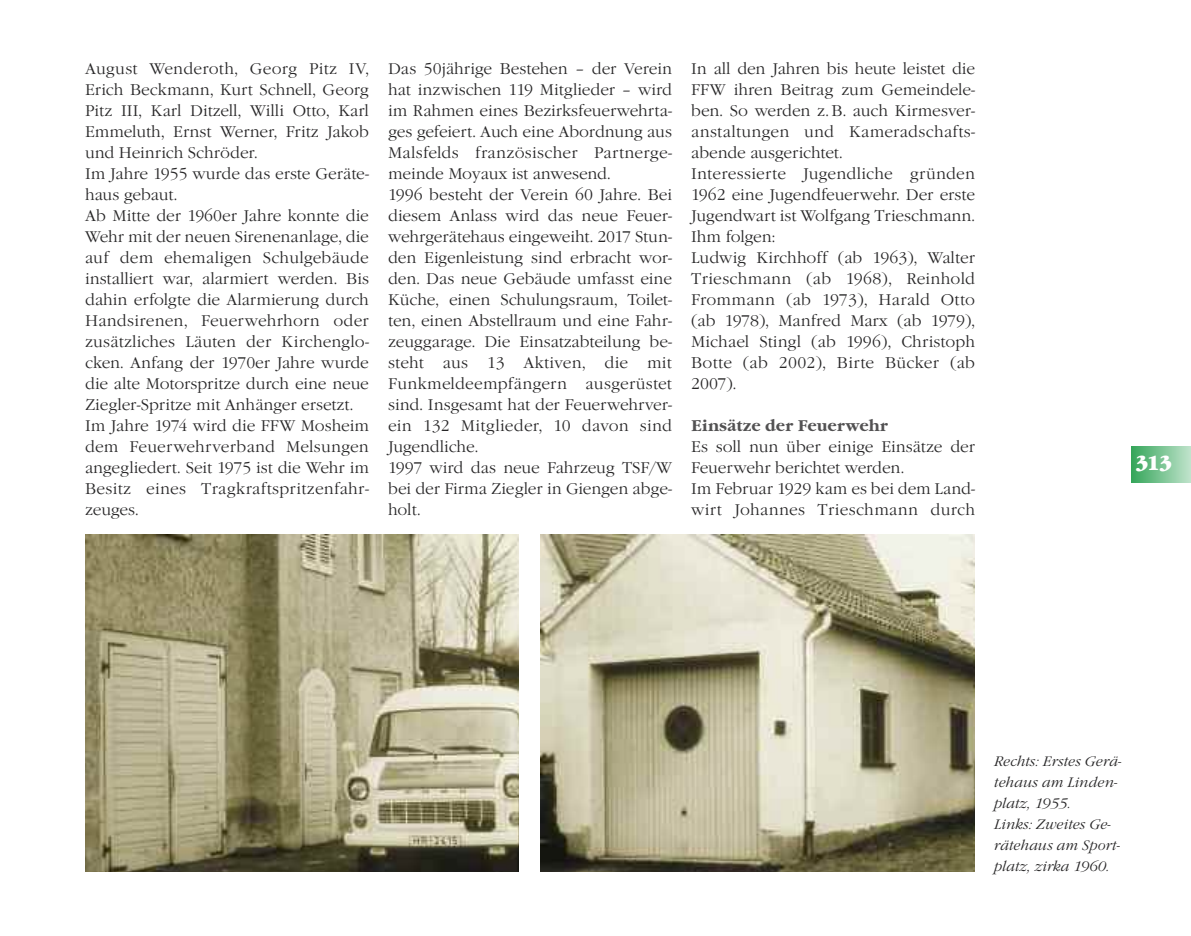
<style>
.page{position:relative;width:1191px;height:936px;background:#fff}
.page>*{position:absolute;margin:0;border:0;box-sizing:border-box;transform-origin:0 0}
.t1{font:21px "Garamond Nova Ultra";color:#fff;scale:.85 1}
.t2{font:300 16.05px/21px "Garamond Nova";color:#272627}
.t3{font:700 16.05px "Garamond Nova";color:#525152}
.t4{font:italic 300 14.25px/21px "Garamond Nova";color:#272627}
</style>
<div class="page">
<div style="left:1131px;top:446px;width:60px;height:36px;background:linear-gradient(to right,#34a559,#bee2ca)"></div>
<img style="left:85px;top:534px;width:434px;height:337px">
<img style="left:540px;top:534px;width:434px;height:337px">
<p class="t2" style="left:85px;top:58px;width:285px">August Wenderoth, Georg Pitz IV, Erich Beckmann, Kurt Schnell, Georg Pitz III, Karl Ditzell, Willi Otto, Karl Emmeluth, Ernst Werner, Fritz Jakob und Heinrich Schröder.<br>Im Jahre 1955 wurde das erste Geräte&shy;haus gebaut.<br>Ab Mitte der 1960er Jahre konnte die Wehr mit der neuen Sirenenanlage, die auf dem ehemaligen Schulgebäude installiert war, alarmiert werden. Bis dahin erfolgte die Alarmierung durch Handsirenen, Feuerwehrhorn oder zusätzliches Läuten der Kirchenglo&shy;cken. Anfang der 1970er Jahre wurde die alte Motorspritze durch eine neue Ziegler-Spritze mit Anhänger ersetzt.<br>Im Jahre 1974 wird die FFW Mosheim dem Feuerwehrverband Melsungen angegliedert. Seit 1975 ist die Wehr im Besitz eines Tragkraftspritzenfahr&shy;zeuges.</p>
<p class="t2" style="left:388px;top:58px;width:285px">Das 50jährige Bestehen – der Verein hat inzwischen 119 Mitglieder – wird im Rahmen eines Bezirksfeuerwehrta&shy;ges gefeiert. Auch eine Abordnung aus Malsfelds französischer Partnerge&shy;meinde Moyaux ist anwesend.<br>1996 besteht der Verein 60 Jahre. Bei diesem Anlass wird das neue Feuer&shy;wehrgerätehaus eingeweiht. 2017 Stun&shy;den Eigenleistung sind erbracht wor&shy;den. Das neue Gebäude umfasst eine Küche, einen Schulungsraum, Toilet&shy;ten, einen Abstellraum und eine Fahr&shy;zeuggarage. Die Einsatzabteilung be&shy;steht aus 13 Aktiven, die mit Funkmeldeempfängern ausgerüstet sind. Insgesamt hat der Feuerwehrver&shy;ein 132 Mitglieder, 10 davon sind Jugendliche.<br>1997 wird das neue Fahrzeug TSF/W bei der Firma Ziegler in Giengen abge&shy;holt.</p>
<p class="t2" style="left:691px;top:58px;width:285px">In all den Jahren bis heute leistet die<br>FFW ihren Beitrag zum Gemeindele&shy;ben. So werden z.B. auch Kirmesver&shy;anstaltungen und Kameradschafts&shy;abende ausgerichtet.<br>Interessierte Jugendliche gründen<br>1962 eine Jugendfeuerwehr. Der erste<br>Jugendwart ist Wolfgang Trieschmann.<br>Ihm folgen:<br>Ludwig Kirchhoff (ab 1963), Walter<br>Trieschmann (ab 1968), Reinhold<br>Frommann (ab 1973), Harald Otto (ab 1978), Manfred Marx (ab 1979),<br>Michael Stingl (ab 1996), Christoph<br>Botte (ab 2002), Birte Bücker (ab<br>2007).</p>
<p class="t3" style="left:691px;top:416px;width:198px">Einsätze der Feuerwehr</p>
<p class="t2" style="left:691px;top:436px;width:285px">Es soll nun über einige Einsätze der Feuerwehr berichtet werden.<br>Im Februar 1929 kam es bei dem Land&shy;wirt Johannes Trieschmann durch</p>
<h1 class="t1" style="left:1135px;top:451px;width:44px">313</h1>
<p class="t4" style="left:994px;top:750px;width:129px">Rechts: Erstes Gerä&shy;tehaus am Linden&shy;platz, 1955.<br>Links: Zweites Ge&shy;rätehaus am Sport&shy;platz, zirka 1960.</p>
</div>
